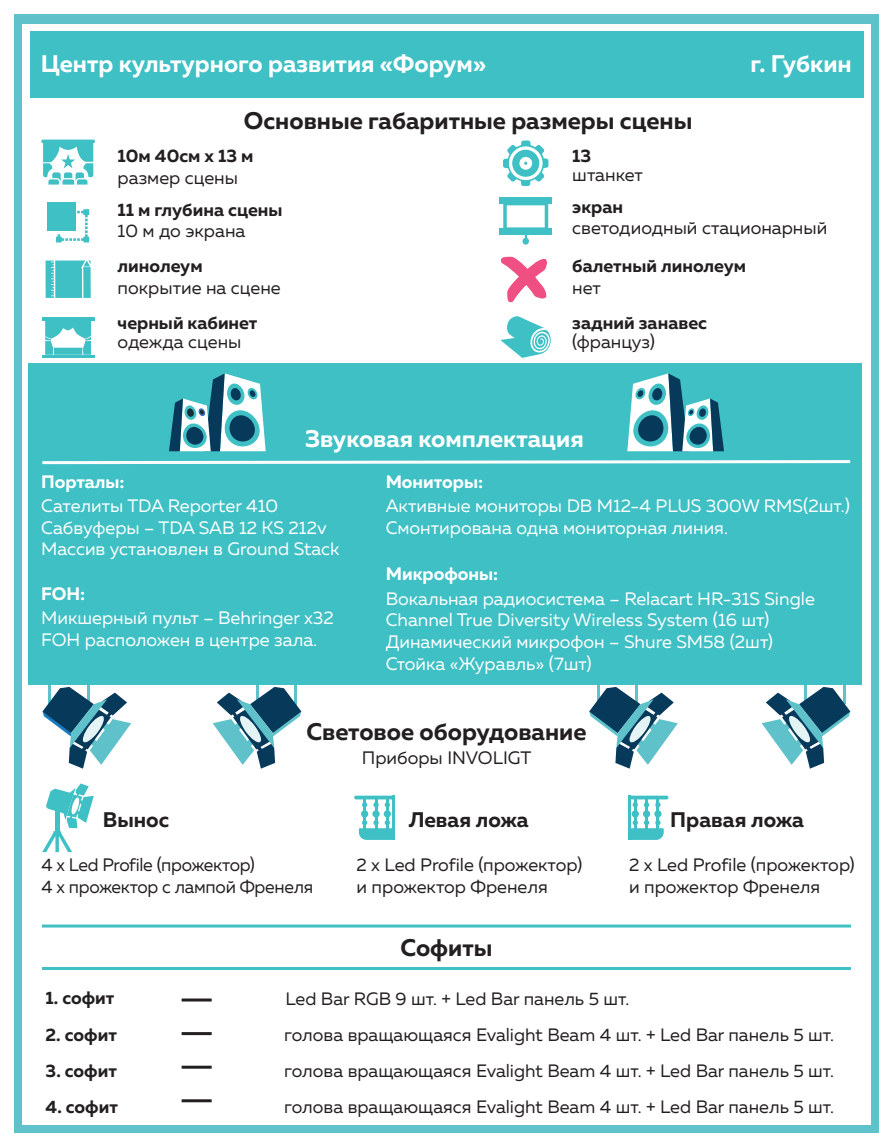
<style>
.page{position:relative;width:893px;height:1148px;background:#fff}
.page>*{position:absolute;margin:0;border:0;box-sizing:border-box;transform-origin:0 0}
.t1{font:700 24px "Muller";color:#fff}
.t2{font:700 24px "Muller";color:#231f20}
.t3{font:700 21.15px "Muller";color:#231f20}
.t4{font:18px/21.6px "Muller";color:#fff}
.t5{font:18px/21.6px "Muller";color:#231f20}
.t6{font:700 18px "Muller";color:#231f20}
.t7{font:700 18px "Muller";color:#fff}
.t8{font:17.85px "Muller";color:#231f20}
.s1{font-size:17.85px}
</style>
<div class="page">
<div style="left:14px;top:15px;width:864px;height:1117px;background:#5fc2ca"></div>
<div style="left:22px;top:24px;width:848px;height:1100px;background:#fff"></div>
<div style="left:30px;top:32px;width:833px;height:66px;background:#3ec0c5"></div>
<hr style="left:294px;top:664px;width:3px;height:44px;background:#5fc2ca">
<hr style="left:256px;top:664px;width:3px;height:44px;background:#5fc2ca">
<hr style="left:87px;top:664px;width:3px;height:44px;background:#5fc2ca">
<hr style="left:48px;top:664px;width:3px;height:44px;background:#5fc2ca">
<hr style="left:843px;top:660px;width:3px;height:44px;background:#5fc2ca">
<hr style="left:804px;top:664px;width:3px;height:44px;background:#5fc2ca">
<hr style="left:635px;top:664px;width:3px;height:44px;background:#5fc2ca">
<hr style="left:597px;top:674px;width:3px;height:44px;background:#5fc2ca">
<svg style="left:213px;top:687px;width:88px;height:81px"></svg>
<svg style="left:43px;top:687px;width:88px;height:81px"></svg>
<svg style="left:762px;top:687px;width:88px;height:81px"></svg>
<svg style="left:589px;top:687px;width:89px;height:81px"></svg>
<svg style="left:41px;top:140px;width:54px;height:44px"></svg>
<hr style="left:42px;top:317px;width:52px;height:4px;background:#3ec0c5">
<hr style="left:42px;top:355px;width:52px;height:3px;background:#3ec0c5">
<svg style="left:45px;top:321px;width:46px;height:34px"></svg>
<hr style="left:42px;top:924px;width:809px;height:3px;background:#3ec0c5">
<hr style="left:42px;top:966px;width:809px;height:3px;background:#3ec0c5">
<hr style="left:182px;top:998px;width:30px;height:3px;background:#231f20">
<hr style="left:182px;top:1031px;width:30px;height:3px;background:#231f20">
<hr style="left:182px;top:1065px;width:30px;height:3px;background:#231f20">
<hr style="left:182px;top:1099px;width:30px;height:3px;background:#231f20">
<svg style="left:503px;top:140px;width:45px;height:46px"></svg>
<hr style="left:392px;top:795px;width:3px;height:44px;background:#3ec0c5">
<hr style="left:363px;top:798px;width:3px;height:34px;background:#3ec0c5">
<div style="left:361px;top:810px;width:7px;height:7px;background:#3ec0c5;border-radius:50%"></div>
<hr style="left:375px;top:798px;width:2px;height:34px;background:#3ec0c5">
<div style="left:372px;top:810px;width:8px;height:7px;background:#3ec0c5;border-radius:50%"></div>
<hr style="left:386px;top:798px;width:3px;height:34px;background:#3ec0c5">
<svg style="left:354px;top:795px;width:38px;height:12px"></svg>
<div style="left:384px;top:810px;width:7px;height:7px;background:#3ec0c5;border-radius:50%"></div>
<svg style="left:359px;top:820px;width:33px;height:19px"></svg>
<hr style="left:628px;top:795px;width:3px;height:44px;background:#3ec0c5">
<hr style="left:657px;top:798px;width:2px;height:34px;background:#3ec0c5">
<div style="left:654px;top:810px;width:8px;height:7px;background:#3ec0c5;border-radius:50%"></div>
<hr style="left:645px;top:798px;width:3px;height:34px;background:#3ec0c5">
<div style="left:643px;top:810px;width:7px;height:7px;background:#3ec0c5;border-radius:50%"></div>
<hr style="left:634px;top:798px;width:2px;height:34px;background:#3ec0c5">
<svg style="left:631px;top:795px;width:37px;height:12px"></svg>
<div style="left:632px;top:810px;width:7px;height:7px;background:#3ec0c5;border-radius:50%"></div>
<svg style="left:631px;top:820px;width:33px;height:19px"></svg>
<svg style="left:42px;top:783px;width:52px;height:69px"></svg>
<hr style="left:56px;top:804px;width:4px;height:30px;background:#3ec0c5">
<svg style="left:501px;top:257px;width:46px;height:45px"></svg>
<svg style="left:56px;top:209px;width:33px;height:33px"></svg>
<div style="left:47px;top:202px;width:29px;height:29px;background:#3ec0c5"></div>
<div style="left:29px;top:363px;width:833px;height:321px;background:#3ec0c5"></div>
<svg style="left:42px;top:460px;width:809px;height:5px"></svg>
<svg style="left:169px;top:373px;width:97px;height:78px"></svg>
<svg style="left:627px;top:373px;width:97px;height:78px"></svg>
<svg style="left:501px;top:316px;width:50px;height:42px"></svg>
<svg style="left:46px;top:260px;width:45px;height:38px;background:#52c6ca"></svg>
<div style="left:500px;top:198px;width:52px;height:6px;background:#3ec0c5"></div>
<div style="left:500px;top:229px;width:52px;height:6px;background:#3ec0c5"></div>
<div style="left:522px;top:238px;width:7px;height:7px;background:#3ec0c5;border-radius:50%"></div>
<svg style="left:503px;top:204px;width:45px;height:36px"></svg>
<h1 class="t1" style="left:41px;top:48px;width:447px">Центр культурного развития «Форум»</h1>
<h1 class="t2" style="left:244px;top:105px;width:450px">Основные габаритные размеры сцены</h1>
<p class="t6" style="left:118px;top:144px;width:137px">10м 40см х 13 м</p>
<p class="t5" style="left:118px;top:166px;width:122px">размер сцены</p>
<p class="t6" style="left:572px;top:144px;width:21px">13</p>
<p class="t5" style="left:572px;top:164px;width:72px">штанкет</p>
<h1 class="t1" style="left:750px;top:48px;width:103px">г. Губкин</h1>
<p class="t6" style="left:118px;top:198px;width:166px">11 м глубина сцены</p>
<p class="t5" style="left:118px;top:220px;width:129px">10 м до экрана</p>
<p class="t6" style="left:118px;top:255px;width:87px">линолеум</p>
<p class="t5" style="left:118px;top:277px;width:165px">покрытие на сцене</p>
<p class="t6" style="left:118px;top:311px;width:141px">черный кабинет</p>
<p class="t5" style="left:118px;top:330px;width:125px">одежда сцены</p>
<p class="t6" style="left:572px;top:195px;width:52px">экран</p>
<p class="t5" style="left:572px;top:217px;width:257px">светодиодный стационарный</p>
<p class="t6" style="left:572px;top:255px;width:175px">балетный линолеум</p>
<p class="t5" style="left:572px;top:277px;width:30px">нет</p>
<p class="t6" style="left:572px;top:311px;width:136px">задний занавес</p>
<p class="t5" style="left:572px;top:330px;width:84px">(француз)</p>
<h1 class="t1" style="left:305px;top:423px;width:280px">Звуковая комплектация</h1>
<p class="t7" style="left:41px;top:470px;width:85px">Порталы:</p>
<p class="t4" style="left:41px;top:495px;width:300px">Сателиты TDA Reporter 410<br>Сабвуферы – TDA SAB 12 KS 212v<br>Массив установлен в Ground Stack</p>
<p class="t7" style="left:41px;top:582px;width:46px">FOH:</p>
<p class="t4" style="left:41px;top:606px;width:294px">Микшерный пульт – Behringer x32<br>FOH расположен в центре зала.</p>
<p class="t7" style="left:386px;top:470px;width:99px">Мониторы:</p>
<p class="t4" style="left:386px;top:495px;width:466px">Активные мониторы DB M12-4 PLUS 300W RMS(2шт.)<br>Смонтирована одна мониторная линия.</p>
<p class="t7" style="left:386px;top:562px;width:114px">Микрофоны:</p>
<p class="t4" style="left:386px;top:587px;width:431px">Вокальная радиосистема – Relacart HR-31S Single Channel True Diversity Wireless System (16 шт)<br>Динамический микрофон – Shure SM58 (2шт)<br>Стойка «Журавль» (7шт)</p>
<h1 class="t2" style="left:306px;top:716px;width:282px">Световое оборудование</h1>
<p class="t5" style="left:362px;top:746px;width:171px">Приборы INVOLIGT</p>
<p class="t3" style="left:103px;top:806px;width:68px">Вынос</p>
<p class="t3" style="left:409px;top:806px;width:122px">Левая ложа</p>
<p class="t3" style="left:670px;top:806px;width:135px">Правая ложа</p>
<p class="t5" style="left:41px;top:853px;width:273px">4 х Led Profile (прожектор)<br>4 х прожектор с лампой Френеля</p>
<p class="t5" style="left:356px;top:853px;width:227px">2 х Led Profile (прожектор) и прожектор Френеля</p>
<h1 class="t2" style="left:400px;top:932px;width:94px">Софиты</h1>
<p class="t5" style="left:629px;top:853px;width:227px">2 х Led Profile (прожектор) и прожектор Френеля</p>
<p class="t6" style="left:46px;top:986px;width:70px"><span class="s1">1.</span> софит</p>
<p class="t8" style="left:285px;top:987px;width:345px">Led Bar RGB 9 шт. + Led Bar панель 5 шт.</p>
<p class="t6" style="left:46px;top:1022px;width:73px"><span class="s1">2.</span> софит</p>
<p class="t8" style="left:284px;top:1023px;width:551px">голова вращающаяся Evalight Beam 4 шт. + Led Bar панель 5 шт.</p>
<p class="t6" style="left:46px;top:1059px;width:73px"><span class="s1">3.</span> софит</p>
<p class="t8" style="left:284px;top:1059px;width:551px">голова вращающаяся Evalight Beam 4 шт. + Led Bar панель 5 шт.</p>
<p class="t6" style="left:46px;top:1095px;width:74px"><span class="s1">4.</span> софит</p>
<p class="t8" style="left:284px;top:1095px;width:551px">голова вращающаяся Evalight Beam 4 шт. + Led Bar панель 5 шт.</p>
</div>
